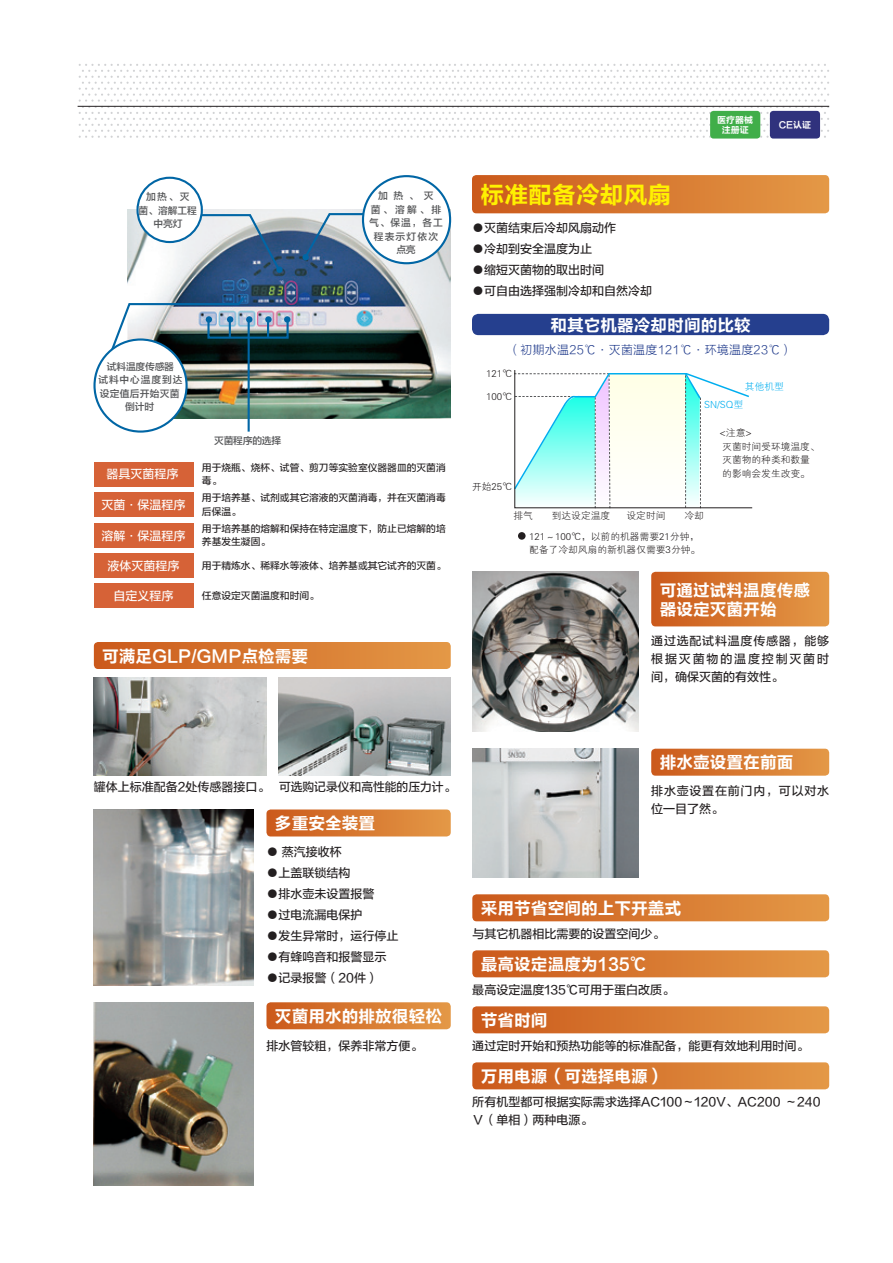
<style>
.page{position:relative;width:893px;height:1263px;background:#fff}
.page>*{position:absolute;margin:0;border:0;box-sizing:border-box;transform-origin:0 0}
.t1{font:23.85px "FZLTCHJW GB1 0";color:#fff101}
.t2{font:16.65px/19px "FZLTCHK GBK1 0";color:#fff}
.t3{font:12px/18px "FZLTZHUNHJW GB1 0";color:#231f20}
.t4{font:12px "FZLTZHUNHJW GB1 0";color:#fff}
.t5{font:12px "FZLTXHK";letter-spacing:.02em;color:#253f8e}
.t6{font:12px/18px "FZLTZHUNHJW GB1 0";letter-spacing:.065em;color:#231f20}
.t7{font:9.75px/13.5px "FZLTZHUNHJW GB1 0";color:#231f20}
.t8{font:9.75px/13.5px "FZXH1 K GBK1 0";color:#231f20}
.t9{font:9.75px/13.5px "FZLTZHJW GB1 0";letter-spacing:.02em;color:#57585a;text-align:center}
.t10{font:9.75px/13.5px "FZLTZHJW GB1 0";letter-spacing:.125em;color:#57585a;text-align:center}
.t11{font:9.75px/13.5px "FZLTZHJW GB1 0";color:#57585a;text-align:center}
.t12{font:9.75px "FZXH1 K GBK1 0";color:#00aeef}
.t13{font:9.75px "FZLTZHJW GB1 0";letter-spacing:-.02em;color:#57585a}
.t14{font:9px/10.8px "FZLTCHJW GB1 0";color:#fff;text-align:center}
</style>
<div class="page">
<svg style="left:79px;top:64px;width:750px;height:74px"></svg>
<div style="left:710px;top:111px;width:50px;height:28px;background:#40ae49;border-radius:3px"></div>
<div style="left:770px;top:111px;width:50px;height:28px;background:#30327d;border-radius:3px"></div>
<div style="left:94px;top:462px;width:99px;height:24px;background:#d66237"></div>
<div style="left:94px;top:493px;width:99px;height:24px;background:#d66237"></div>
<div style="left:94px;top:523px;width:99px;height:24px;background:#d66237"></div>
<div style="left:94px;top:554px;width:99px;height:24px;background:#d66237"></div>
<div style="left:94px;top:584px;width:99px;height:24px;background:#d66237"></div>
<svg style="left:472px;top:894px;width:357px;height:27px;background:#d77a33"></svg>
<svg style="left:472px;top:950px;width:357px;height:27px;background:#d77a33"></svg>
<svg style="left:472px;top:1006px;width:357px;height:27px;background:#d77a34"></svg>
<svg style="left:472px;top:1062px;width:357px;height:27px;background:#d77a34"></svg>
<svg style="left:94px;top:642px;width:357px;height:27px;background:#d77931"></svg>
<img style="left:94px;top:677px;width:172px;height:98px">
<img style="left:279px;top:677px;width:172px;height:98px">
<svg style="left:266px;top:809px;width:185px;height:27px;background:#d87c35"></svg>
<img style="left:94px;top:809px;width:160px;height:176px">
<svg style="left:266px;top:1002px;width:185px;height:27px;background:#d87b34"></svg>
<img style="left:94px;top:1002px;width:160px;height:183px">
<svg style="left:472px;top:175px;width:357px;height:38px;background:#d77931"></svg>
<div style="left:472px;top:314px;width:357px;height:21px;background:#253f8e;border-radius:6px"></div>
<div style="left:518px;top:532px;width:8px;height:8px;background:#231f20;border-radius:50%"></div>
<svg style="left:514px;top:370px;width:239px;height:139px"></svg>
<img style="left:472px;top:571px;width:166px;height:161px">
<svg style="left:651px;top:572px;width:178px;height:54px;background:#d77931"></svg>
<img style="left:472px;top:749px;width:166px;height:128px">
<svg style="left:651px;top:749px;width:178px;height:27px;background:#d77a33"></svg>
<hr style="left:78px;top:106px;width:751px;height:1px;background:#231f20">
<img style="left:128px;top:210px;width:323px;height:209px">
<svg style="left:302px;top:212px;width:82px;height:49px;background:#8fa3b7"></svg>
<div style="left:363px;top:176px;width:87px;height:87px;background:#fff;border-radius:50%"></div>
<div style="left:362px;top:175px;width:89px;height:89px;border:2px solid #0166a5;border-radius:50%"></div>
<svg style="left:197px;top:213px;width:85px;height:60px;background:#8499b0"></svg>
<div style="left:138px;top:178px;width:64px;height:64px;background:#fff;border-radius:50%"></div>
<div style="left:136px;top:177px;width:67px;height:66px;border:2px solid #0166a5;border-radius:50%"></div>
<div style="left:95px;top:339px;width:92px;height:93px;background:#fff;border-radius:50%"></div>
<div style="left:93px;top:338px;width:95px;height:95px;border:2px solid #0166a5;border-radius:50%"></div>
<svg style="left:107px;top:295px;width:139px;height:64px"></svg>
<svg style="left:267px;top:323px;width:2px;height:13px"></svg>
<hr style="left:248px;top:320px;width:2px;height:112px;background:#0166a5">
<div style="left:207px;top:319px;width:82px;height:20px;border:2px solid #0166a5"></div>
<div style="left:276px;top:266px;width:7px;height:7px;background:#0166a5;border-radius:50%"></div>
<div style="left:302px;top:254px;width:7px;height:6px;background:#0166a5;border-radius:50%"></div>
<div style="left:206px;top:316px;width:6px;height:7px;background:#0166a5;border-radius:50%"></div>
<div style="left:227px;top:316px;width:6px;height:7px;background:#0166a5;border-radius:50%"></div>
<div style="left:246px;top:316px;width:6px;height:7px;background:#0166a5;border-radius:50%"></div>
<svg style="left:265px;top:316px;width:7px;height:7px"></svg>
<div style="left:284px;top:316px;width:6px;height:7px;background:#0166a5;border-radius:50%"></div>
<p class="t11" style="left:138px;top:190px;width:60px">加热、灭<br>菌、溶解工程中亮灯</p>
<p class="t9" style="left:98px;top:360px;width:86px">试料温度传感器<br>试料中心温度到达设定值后开始灭菌倒计时</p>
<p class="t13" style="left:214px;top:435px;width:69px">灭菌程序的选择</p>
<p class="t10" style="left:369px;top:189px;width:75px">加热、灭<br>菌、溶解、排气、保温，各工程表示灯依次点亮</p>
<p class="t4" style="left:107px;top:467px;width:73px">器具灭菌程序</p>
<p class="t4" style="left:102px;top:498px;width:85px">灭菌·保温程序</p>
<p class="t4" style="left:102px;top:529px;width:85px">溶解·保温程序</p>
<p class="t4" style="left:108px;top:559px;width:73px">液体灭菌程序</p>
<p class="t7" style="left:202px;top:461px;width:245px">用于烧瓶、烧杯、试管、剪刀等实验室仪器器皿的灭菌消毒。</p>
<p class="t7" style="left:202px;top:491px;width:245px">用于培养基、试剂或其它溶液的灭菌消毒，并在灭菌消毒后保温。</p>
<p class="t7" style="left:202px;top:522px;width:245px">用于培养基的熔解和保持在特定温度下，防止已熔解的培养基发生凝固。</p>
<p class="t7" style="left:202px;top:559px;width:245px">用于精炼水、稀释水等液体、培养基或其它试齐的灭菌。</p>
<p class="t4" style="left:114px;top:590px;width:61px">自定义程序</p>
<p class="t7" style="left:202px;top:589px;width:118px">任意设定灭菌温度和时间。</p>
<h2 class="t2" style="left:102px;top:647px;width:208px">可满足GLP/GMP点检需要</h2>
<h1 class="t1" style="left:480px;top:181px;width:192px">标准配备冷却风扇</h1>
<p class="t3" style="left:472px;top:219px;width:145px">●灭菌结束后冷却风扇动作</p>
<p class="t3" style="left:472px;top:240px;width:121px">●冷却到安全温度为止</p>
<p class="t3" style="left:472px;top:261px;width:133px">●缩短灭菌物的取出时间</p>
<p class="t3" style="left:472px;top:282px;width:181px">●可自由选择强制冷却和自然冷却</p>
<p class="t14" style="left:717px;top:114px;width:37px">医疗器械注册证</p>
<p class="t14" style="left:779px;top:120px;width:34px">CE认证</p>
<h2 class="t2" style="left:550px;top:316px;width:202px">和其它机器冷却时间的比较</h2>
<p class="t5" style="left:508px;top:343px;width:286px">（初期水温25℃·灭菌温度121℃·环境温度23℃）</p>
<p class="t8" style="left:486px;top:367px;width:27px">121℃</p>
<p class="t8" style="left:486px;top:390px;width:27px">100℃</p>
<p class="t8" style="left:472px;top:480px;width:42px">开始25℃</p>
<p class="t12" style="left:745px;top:381px;width:40px">其他机型</p>
<p class="t12" style="left:704px;top:399px;width:40px">SN/SQ型</p>
<p class="t8" style="left:720px;top:426px;width:102px">&lt;注意&gt;<br>灭菌时间受环境温度、灭菌物的种类和数量<br>的影响会发生改变。</p>
<p class="t8" style="left:513px;top:509px;width:21px">排气</p>
<p class="t8" style="left:552px;top:509px;width:60px">到达设定温度</p>
<p class="t8" style="left:626px;top:509px;width:40px">设定时间</p>
<p class="t8" style="left:684px;top:509px;width:21px">冷却</p>
<p class="t8" style="left:529px;top:530px;width:173px">121～100℃，以前的机器需要21分钟，配备了冷却风扇的新机器仅需要3分钟。</p>
<h2 class="t2" style="left:660px;top:581px;width:152px">可通过试料温度传感器设定灭菌开始</h2>
<p class="t3" style="left:651px;top:632px;width:179px;text-align:justify">通过选配试料温度传感器，能够根据灭菌物的温度控制灭菌时间，确保灭菌的有效性。</p>
<p class="t3" style="left:94px;top:778px;width:363px">罐体上标准配备2处传感器接口。 可选购记录仪和高性能的压力计。</p>
<h2 class="t2" style="left:275px;top:814px;width:102px">多重安全装置</h2>
<p class="t3" style="left:266px;top:844px;width:77px">● 蒸汽接收杯</p>
<p class="t3" style="left:266px;top:865px;width:85px">●上盖联锁结构</p>
<p class="t3" style="left:266px;top:886px;width:109px">●排水壶未设置报警</p>
<p class="t3" style="left:266px;top:907px;width:97px">●过电流漏电保护</p>
<p class="t3" style="left:266px;top:928px;width:134px">●发生异常时，运行停止</p>
<p class="t3" style="left:266px;top:949px;width:122px">●有蜂鸣音和报警显示</p>
<p class="t3" style="left:266px;top:970px;width:113px">●记录报警（20件）</p>
<h2 class="t2" style="left:275px;top:1007px;width:169px">灭菌用水的排放很轻松</h2>
<p class="t3" style="left:266px;top:1038px;width:158px">排水管较粗，保养非常方便。</p>
<h2 class="t2" style="left:660px;top:753px;width:135px">排水壶设置在前面</h2>
<p class="t6" style="left:651px;top:782px;width:179px">排水壶设置在前门内，可以对水位一目了然。</p>
<h2 class="t2" style="left:481px;top:899px;width:202px">采用节省空间的上下开盖式</h2>
<p class="t3" style="left:472px;top:925px;width:193px">与其它机器相比需要的设置空间少。</p>
<h2 class="t2" style="left:481px;top:955px;width:167px">最高设定温度为135℃</h2>
<p class="t3" style="left:472px;top:981px;width:203px">最高设定温度135℃可用于蛋白改质。</p>
<h2 class="t2" style="left:481px;top:1011px;width:68px">节省时间</h2>
<p class="t3" style="left:472px;top:1037px;width:337px">通过定时开始和预热功能等的标准配备，能更有效地利用时间。</p>
<h2 class="t2" style="left:481px;top:1067px;width:185px">万用电源（可选择电源）</h2>
<p class="t3" style="left:472px;top:1093px;width:350px">所有机型都可根据实际需求选择AC100～120V、AC200 ～240<br>Ｖ（单相）两种电源。</p>
</div>
